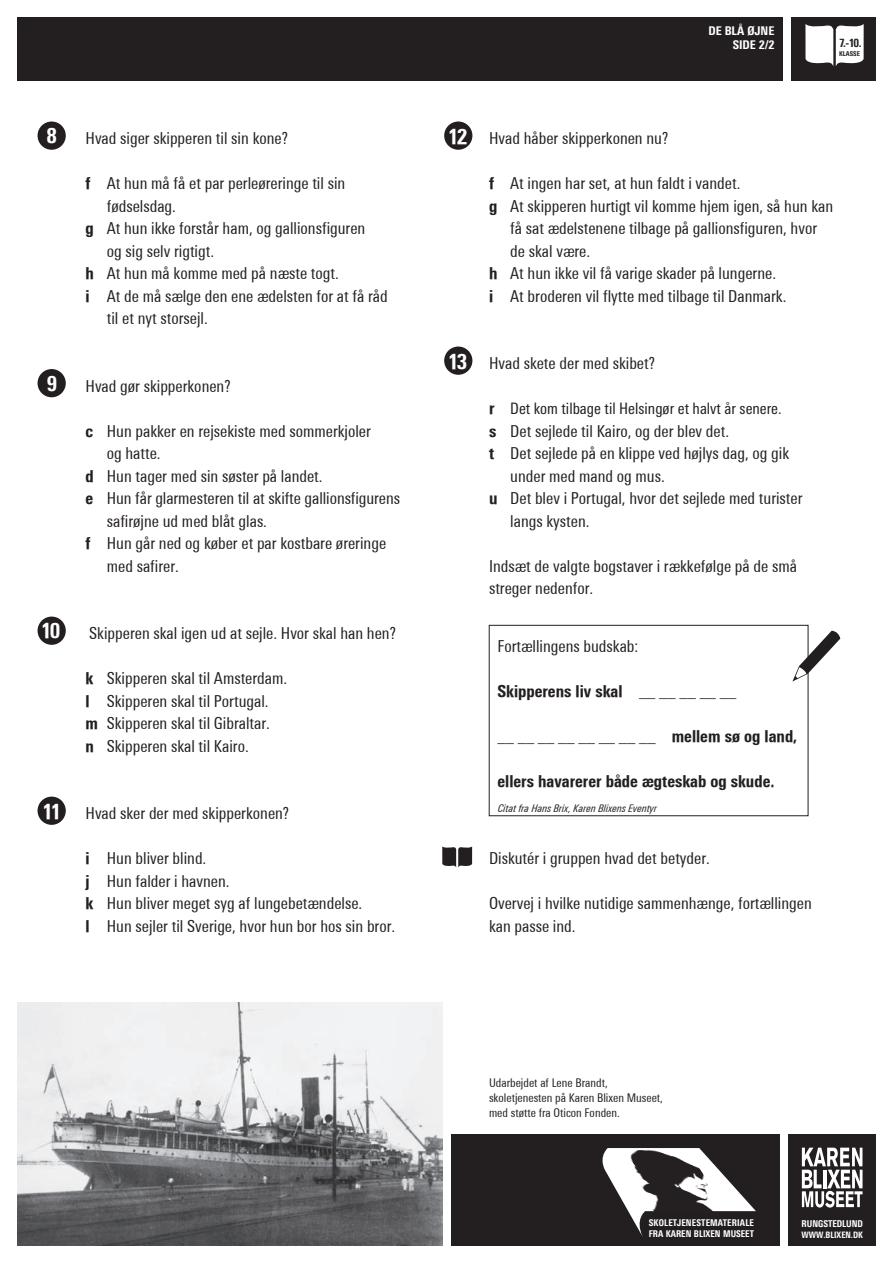
<style>
.page{position:relative;width:893px;height:1263px;background:#fff}
.page>*{position:absolute;margin:0;border:0;box-sizing:border-box;transform-origin:0 0}
.t1{font:800 21.15px "Linotype Univers Cond";letter-spacing:-.075em;color:#fff}
.t2{font:16.5px/22.5px "Linotype Univers Cond";color:#231f20}
.t3{font:800 16.5px "Linotype Univers Cond";color:#231f20}
.Brød{font:condensed 15.75px "Linotype Univers";color:#231f20}
.t4{font:12px "Linotype Univers Cond";color:#231f20}
.t5{font:800 condensed 12px/14.4px "Linotype Univers";color:#fff;text-align:right}
.t6{font:800 condensed 11.55px "Linotype Univers";color:#231f20}
.t7{font:italic 10.5px "Linotype Univers Cond";color:#231f20}
.t8{font:800 condensed 9.45px "Linotype Univers";color:#fff;scale:.95 1}
.t9{font:800 condensed 9.3px/10.9px "Linotype Univers";letter-spacing:.01em;color:#fff;scale:.95 1}
.t10{font:800 condensed 8.85px "Linotype Univers";color:#fff;scale:.95 1}
.t11{font:800 condensed 6.6px "Linotype Univers";color:#231f20}
.s1{font-weight:800}
.s2{font-family:"Linotype Univers Cond";font-weight:800;font-stretch:normal;font-size:16.5px}
.s3{font-weight:400}
</style>
<div class="page">
<div style="left:791px;top:17px;width:85px;height:64px;background:#231f20"></div>
<svg style="left:805px;top:24px;width:59px;height:42px;background:#d8d7d7"></svg>
<div style="left:17px;top:17px;width:766px;height:64px;background:#231f20"></div>
<div style="left:788px;top:1134px;width:88px;height:112px;background:#231f20"></div>
<div style="left:451px;top:1134px;width:328px;height:112px;background:#231f20"></div>
<svg style="left:802px;top:1148px;width:60px;height:59px"></svg>
<svg style="left:602px;top:1148px;width:154px;height:89px"></svg>
<img style="left:613px;top:1148px;width:115px;height:64px">
<div style="left:489px;top:625px;width:319px;height:191px;border:1px solid #231f20"></div>
<img style="left:17px;top:1002px;width:425px;height:244px">
<div style="left:38px;top:121px;width:28px;height:29px;background:#231f20;border-radius:50%"></div>
<div style="left:38px;top:369px;width:28px;height:28px;background:#231f20;border-radius:50%"></div>
<div style="left:38px;top:616px;width:28px;height:29px;background:#231f20;border-radius:50%"></div>
<div style="left:38px;top:796px;width:28px;height:29px;background:#231f20;border-radius:50%"></div>
<div style="left:444px;top:121px;width:28px;height:29px;background:#231f20;border-radius:50%"></div>
<div style="left:444px;top:346px;width:28px;height:29px;background:#231f20;border-radius:50%"></div>
<svg style="left:442px;top:846px;width:30px;height:22px"></svg>
<svg style="left:792px;top:631px;width:48px;height:50px"></svg>
<p class="t5" style="left:708px;top:23px;width:68px">DE BLÅ ØJNE<br>SIDE 2/2</p>
<p class="t6" style="left:839px;top:36px;width:24px">7.-10.</p>
<p class="t11" style="left:839px;top:50px;width:22px">KLASSE</p>
<p class="t1" style="left:46px;top:123px;width:12px">8</p>
<p class="t2" style="left:86px;top:127px;width:204px">Hvad siger skipperen til sin kone?</p>
<p class="t2" style="left:86px;top:172px;width:261px"><span class="s1">f</span> At hun må få et par perleøreringe til sin</p>
<p class="t2" style="left:107px;top:194px;width:71px">fødselsdag.</p>
<p class="t2" style="left:86px;top:217px;width:281px"><span class="s1">g</span> At hun ikke forstår ham, og gallionsfiguren</p>
<p class="t2" style="left:107px;top:239px;width:109px">og sig selv rigtigt.</p>
<p class="t2" style="left:86px;top:262px;width:255px"><span class="s1">h</span> At hun må komme med på næste togt.</p>
<p class="t2" style="left:86px;top:284px;width:304px"><span class="s1">i</span> At de må sælge den ene ædelsten for at få råd</p>
<p class="t2" style="left:107px;top:307px;width:102px">til et nyt storsejl.</p>
<p class="t1" style="left:448px;top:123px;width:21px">12</p>
<p class="t2" style="left:489px;top:127px;width:181px">Hvad håber skipperkonen nu?</p>
<p class="t2" style="left:489px;top:172px;width:253px"><span class="s1">f</span> At ingen har set, at hun faldt i vandet.</p>
<p class="t2" style="left:489px;top:194px;width:346px"><span class="s1">g</span> At skipperen hurtigt vil komme hjem igen, så hun kan</p>
<p class="t2" style="left:510px;top:217px;width:308px">få sat ædelstenene tilbage på gallionsfiguren, hvor</p>
<p class="t2" style="left:510px;top:239px;width:81px">de skal være.</p>
<p class="t2" style="left:489px;top:262px;width:289px"><span class="s1">h</span> At hun ikke vil få varige skader på lungerne.</p>
<p class="t2" style="left:489px;top:284px;width:299px"><span class="s1">i</span> At broderen vil flytte med tilbage til Danmark.</p>
<p class="t1" style="left:47px;top:370px;width:12px">9</p>
<p class="t2" style="left:86px;top:374px;width:147px">Hvad gør skipperkonen?</p>
<p class="t2" style="left:86px;top:419px;width:287px"><span class="s1">c</span> Hun pakker en rejsekiste med sommerkjoler</p>
<p class="t2" style="left:107px;top:442px;width:55px">og hatte.</p>
<p class="t2" style="left:86px;top:464px;width:239px"><span class="s1">d</span> Hun tager med sin søster på landet.</p>
<p class="t2" style="left:107px;top:487px;width:295px;text-indent:-21px"><span class="s1">e</span> Hun får glarmesteren til at skifte gallionsfigurens safirøjne ud med blåt glas.</p>
<p class="t2" style="left:107px;top:532px;width:281px;text-indent:-21px"><span class="s1">f</span> Hun går ned og køber et par kostbare øreringe med safirer.</p>
<p class="t1" style="left:448px;top:348px;width:21px">13</p>
<p class="t2" style="left:489px;top:352px;width:168px">Hvad skete der med skibet?</p>
<p class="Brød" style="left:489px;top:399px;width:294px"><span class="s2">r</span> Det kom tilbage til Helsingør et halvt år senere.</p>
<p class="t2" style="left:489px;top:419px;width:242px"><span class="s1">s</span> Det sejlede til Kairo, og der blev det.</p>
<p class="t2" style="left:489px;top:442px;width:302px"><span class="s1">t</span> Det sejlede på en klippe ved højlys dag, og gik</p>
<p class="t2" style="left:510px;top:464px;width:156px">under med mand og mus.</p>
<p class="t2" style="left:489px;top:487px;width:315px"><span class="s1">u</span> Det blev i Portugal, hvor det sejlede med turister</p>
<p class="t2" style="left:510px;top:509px;width:81px">langs kysten.</p>
<p class="t2" style="left:489px;top:554px;width:309px">Indsæt de valgte bogstaver i rækkefølge på de små</p>
<p class="t2" style="left:489px;top:577px;width:106px">streger nedenfor.</p>
<p class="t1" style="left:41px;top:618px;width:21px">10</p>
<p class="t2" style="left:89px;top:622px;width:308px">Skipperen skal igen ud at sejle. Hvor skal han hen?</p>
<p class="t2" style="left:86px;top:667px;width:203px"><span class="s1">k</span> Skipperen skal til Amsterdam.</p>
<p class="t2" style="left:86px;top:689px;width:185px"><span class="s1">l</span> Skipperen skal til Portugal.</p>
<p class="t2" style="left:86px;top:712px;width:186px"><span class="s1">m</span> Skipperen skal til Gibraltar.</p>
<p class="t2" style="left:86px;top:734px;width:165px"><span class="s1">n</span> Skipperen skal til Kairo.</p>
<p class="t2" style="left:497px;top:635px;width:142px">Fortællingens budskab:</p>
<p class="t3" style="left:497px;top:681px;width:240px">Skipperens liv skal <span class="s3">__ __ __ __ __</span></p>
<p class="t2" style="left:497px;top:725px;width:301px">__ __ __ __ __ __ __ __ <span class="s1">mellem sø og land,</span></p>
<p class="t3" style="left:497px;top:771px;width:279px">ellers havarerer både ægteskab og skude.</p>
<p class="t1" style="left:42px;top:798px;width:21px">11</p>
<p class="t2" style="left:86px;top:802px;width:205px">Hvad sker der med skipperkonen?</p>
<p class="t2" style="left:86px;top:847px;width:122px"><span class="s1">i</span> Hun bliver blind.</p>
<p class="t2" style="left:86px;top:869px;width:146px"><span class="s1">j</span> Hun falder i havnen.</p>
<p class="t2" style="left:86px;top:892px;width:278px"><span class="s1">k</span> Hun bliver meget syg af lungebetændelse.</p>
<p class="t2" style="left:86px;top:914px;width:311px"><span class="s1">l</span> Hun sejler til Sverige, hvor hun bor hos sin bror.</p>
<p class="t7" style="left:498px;top:802px;width:161px">Citat fra Hans Brix, Karen Blixens Eventyr</p>
<p class="t2" style="left:489px;top:847px;width:222px">Diskutér i gruppen hvad det betyder.</p>
<p class="t2" style="left:489px;top:892px;width:324px">Overvej i hvilke nutidige sammenhænge, fortællingen kan passe ind.</p>
<p class="t4" style="left:489px;top:1076px;width:120px">Udarbejdet af Lene Brandt,</p>
<p class="t4" style="left:489px;top:1091px;width:175px">skoletjenesten på Karen Blixen Museet,</p>
<p class="t4" style="left:489px;top:1106px;width:132px">med støtte fra Oticon Fonden.</p>
<p class="t9" style="left:649px;top:1217px;width:112px">SKOLETJENESTEMATERIALE<br>FRA KAREN BLIXEN MUSEET</p>
<p class="t8" style="left:801px;top:1217px;width:66px">RUNGSTEDLUND</p>
<p class="t10" style="left:801px;top:1229px;width:66px">WWW.BLIXEN.DK</p>
</div>
